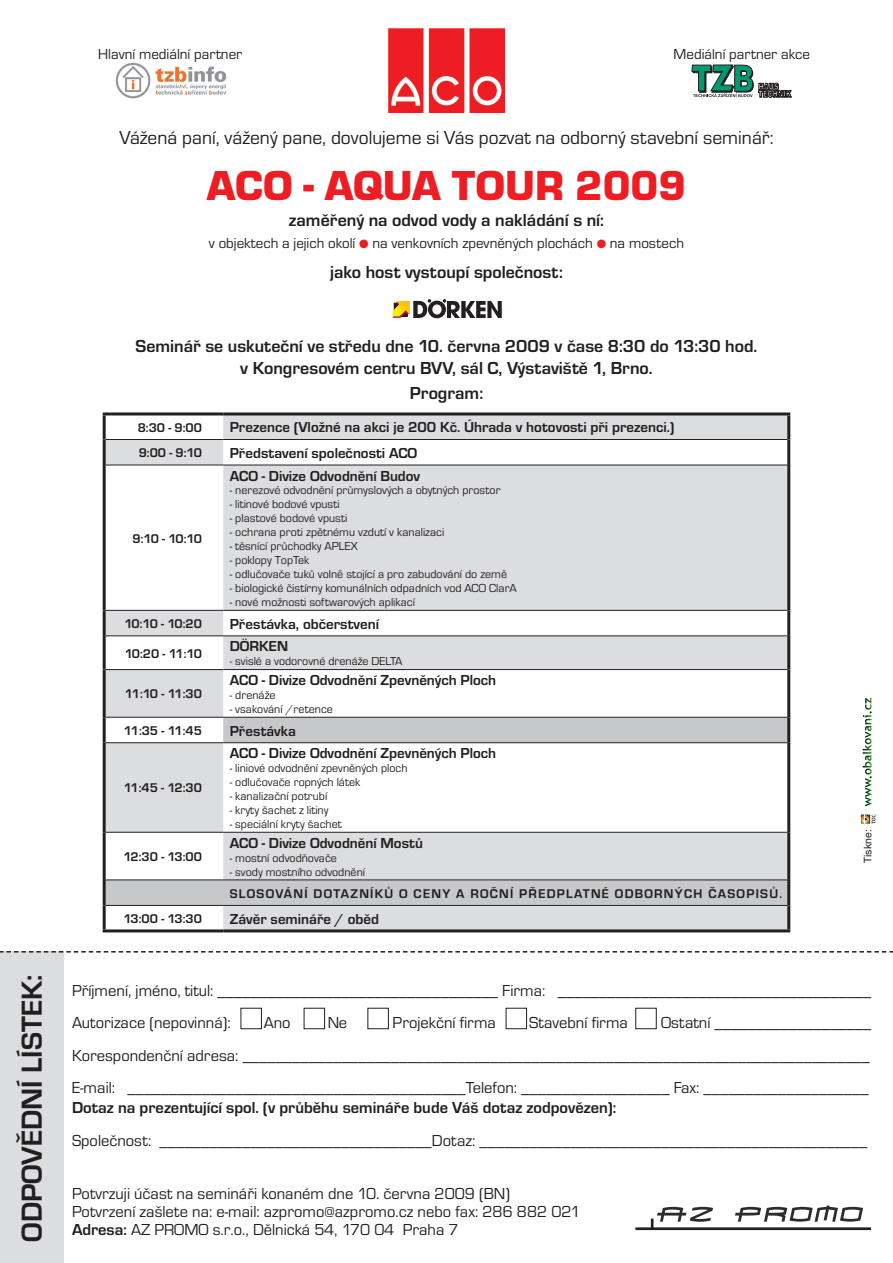
<style>
.page{position:relative;width:893px;height:1263px;background:#fff}
.page>*{position:absolute;margin:0;border:0;box-sizing:border-box;transform-origin:0 0}
.t1{font:900 43.5px "Eurostile TCE";color:#ee1d23}
.t2{font:700 30px "Eurostile TCE";color:#231f20}
.t3{font:19.5px "Eurostile TCE";color:#231f20}
.t4{font:700 18px/21.6px "Eurostile TCE";color:#231f20;text-align:center}
.t5{font:16.5px/32.5px "Eurostile TCE";color:#231f20}
.t6{font:700 16.5px "Eurostile TCE";color:#231f20}
.t7{font:700 15px "Eurostile TCE";color:#231f20}
.t8{font:15px "Eurostile TCE";color:#231f20}
.t9{font:700 13.05px "Eurostile TCE";color:#231f20}
.t10{font:700 13.05px "Eurostile TCE";letter-spacing:.1em;color:#231f20}
.t11{font:12px "Eurostile TCE";color:#231f20}
.t12{font:10.5px "Helvetica Neue CE";color:#231f20}
.s1{color:#ee1d23}
.s2{font-weight:700}
</style>
<div class="page">
<svg style="left:860px;top:814px;width:16px;height:10px"></svg>
<svg style="left:862px;top:697px;width:10px;height:109px"></svg>
<img style="left:115px;top:62px;width:112px;height:37px">
<div style="left:0;top:951px;width:63px;height:312px;background:#dcdddf"></div>
<svg style="left:0;top:951px;width:893px;height:1px"></svg>
<svg style="left:635px;top:1205px;width:236px;height:25px"></svg>
<div style="left:241px;top:1008px;width:21px;height:21px;border:1px solid #231f20"></div>
<div style="left:304px;top:1008px;width:21px;height:21px;border:1px solid #231f20"></div>
<div style="left:367px;top:1008px;width:22px;height:21px;border:1px solid #231f20"></div>
<div style="left:506px;top:1008px;width:21px;height:21px;border:1px solid #231f20"></div>
<div style="left:635px;top:1008px;width:22px;height:21px;border:1px solid #231f20"></div>
<svg style="left:393px;top:299px;width:109px;height:19px"></svg>
<img style="left:388px;top:29px;width:117px;height:84px">
<svg style="left:692px;top:65px;width:99px;height:32px"></svg>
<svg style="left:106px;top:415px;width:681px;height:514px;fill:#dcdddf"></svg>
<svg style="left:106px;top:718px;width:681px;height:187px"></svg>
<hr style="left:106px;top:439px;width:117px;height:1px;background:#231f20">
<hr style="left:223px;top:439px;width:564px;height:1px;background:#231f20">
<hr style="left:106px;top:465px;width:117px;height:1px;background:#231f20">
<hr style="left:223px;top:465px;width:564px;height:1px;background:#231f20">
<hr style="left:106px;top:610px;width:117px;height:1px;background:#231f20">
<hr style="left:223px;top:610px;width:564px;height:1px;background:#231f20">
<hr style="left:106px;top:636px;width:117px;height:1px;background:#231f20">
<hr style="left:223px;top:636px;width:564px;height:1px;background:#231f20">
<hr style="left:106px;top:669px;width:117px;height:1px;background:#231f20">
<hr style="left:223px;top:669px;width:564px;height:1px;background:#231f20">
<hr style="left:106px;top:717px;width:117px;height:1px;background:#231f20">
<hr style="left:223px;top:717px;width:564px;height:1px;background:#231f20">
<hr style="left:106px;top:742px;width:117px;height:1px;background:#231f20">
<hr style="left:223px;top:742px;width:564px;height:1px;background:#231f20">
<hr style="left:106px;top:832px;width:117px;height:1px;background:#231f20">
<hr style="left:223px;top:832px;width:564px;height:1px;background:#231f20">
<hr style="left:106px;top:880px;width:117px;height:1px;background:#231f20">
<hr style="left:223px;top:880px;width:564px;height:1px;background:#231f20">
<hr style="left:106px;top:905px;width:117px;height:1px;background:#231f20">
<hr style="left:223px;top:905px;width:564px;height:1px;background:#231f20">
<hr style="left:103px;top:412px;width:120px;height:3px;background:#231f20">
<hr style="left:103px;top:415px;width:3px;height:24px;background:#231f20">
<hr style="left:223px;top:412px;width:567px;height:3px;background:#231f20">
<hr style="left:787px;top:415px;width:3px;height:24px;background:#231f20">
<hr style="left:103px;top:439px;width:3px;height:26px;background:#231f20">
<hr style="left:787px;top:439px;width:3px;height:26px;background:#231f20">
<hr style="left:103px;top:465px;width:3px;height:145px;background:#231f20">
<hr style="left:787px;top:465px;width:3px;height:145px;background:#231f20">
<hr style="left:103px;top:610px;width:3px;height:26px;background:#231f20">
<hr style="left:787px;top:610px;width:3px;height:26px;background:#231f20">
<hr style="left:103px;top:636px;width:3px;height:33px;background:#231f20">
<hr style="left:787px;top:636px;width:3px;height:33px;background:#231f20">
<hr style="left:103px;top:669px;width:3px;height:48px;background:#231f20">
<hr style="left:787px;top:669px;width:3px;height:48px;background:#231f20">
<hr style="left:103px;top:717px;width:3px;height:26px;background:#231f20">
<hr style="left:787px;top:717px;width:3px;height:26px;background:#231f20">
<hr style="left:103px;top:743px;width:3px;height:89px;background:#231f20">
<hr style="left:787px;top:743px;width:3px;height:89px;background:#231f20">
<hr style="left:103px;top:832px;width:3px;height:48px;background:#231f20">
<hr style="left:787px;top:832px;width:3px;height:48px;background:#231f20">
<hr style="left:103px;top:880px;width:3px;height:25px;background:#231f20">
<hr style="left:787px;top:880px;width:3px;height:25px;background:#231f20">
<hr style="left:103px;top:905px;width:3px;height:24px;background:#231f20">
<hr style="left:787px;top:905px;width:3px;height:24px;background:#231f20">
<hr style="left:103px;top:929px;width:120px;height:3px;background:#231f20">
<hr style="left:223px;top:929px;width:567px;height:3px;background:#231f20">
<p class="t8" style="left:98px;top:46px;width:145px">Hlavní mediální partner</p>
<p class="t8" style="left:674px;top:46px;width:138px">Mediální partner akce</p>
<p class="t3" style="left:119px;top:127px;width:656px">Vážená paní, vážený pane, dovolujeme si Vás pozvat na odborný stavební seminář:</p>
<h1 class="t1" style="left:207px;top:162px;width:481px">ACO - AQUA TOUR 2009</h1>
<p class="t4" style="left:289px;top:209px;width:317px">zaměřený na odvod vody a nakládání s ní:</p>
<p class="t8" style="left:209px;top:235px;width:477px">v objektech a jejich okolí <span class="s1">●</span> na venkovních zpevněných plochách <span class="s1">●</span> na mostech</p>
<p class="t4" style="left:330px;top:262px;width:234px">jako host vystoupí společnost:</p>
<p class="t4" style="left:136px;top:335px;width:623px">Seminář se uskuteční ve středu dne 10. června 2009 v čase 8:30 do 13:30 hod. v Kongresovém centru BVV, sál C, Výstaviště 1, Brno.</p>
<p class="t4" style="left:410px;top:383px;width:75px">Program:</p>
<p class="t9" style="left:138px;top:420px;width:66px">8:30 - 9:00</p>
<p class="t7" style="left:230px;top:419px;width:446px">Prezence (Vložné na akci je 200 Kč. Úhrada v hotovosti při prezenci.)</p>
<p class="t9" style="left:139px;top:446px;width:65px">9:00 - 9:10</p>
<p class="t7" style="left:230px;top:445px;width:189px">Představení společnosti ACO</p>
<p class="t9" style="left:133px;top:531px;width:71px">9:10 - 10:10</p>
<p class="t7" style="left:230px;top:467px;width:192px">ACO - Divize Odvodnění Budov</p>
<p class="t11" style="left:230px;top:484px;width:272px">- nerezové odvodnění průmyslových a obytných prostor</p>
<p class="t11" style="left:230px;top:498px;width:111px">- litinové bodové vpusti</p>
<p class="t11" style="left:230px;top:512px;width:119px">- plastové bodové vpusti</p>
<p class="t11" style="left:230px;top:526px;width:216px">- ochrana proti zpětnému vzdutí v kanalizaci</p>
<p class="t11" style="left:230px;top:540px;width:129px">- těsnící průchodky APLEX</p>
<p class="t11" style="left:230px;top:554px;width:81px">- poklopy TopTek</p>
<p class="t11" style="left:230px;top:568px;width:279px">- odlučovače tuků volně stojící a pro zabudování do země</p>
<p class="t11" style="left:230px;top:582px;width:288px">- biologické čistírny komunálních odpadních vod ACO ClarA</p>
<p class="t11" style="left:230px;top:596px;width:187px">- nové možnosti softwarových aplikací</p>
<p class="t9" style="left:124px;top:617px;width:79px">10:10 - 10:20</p>
<p class="t7" style="left:230px;top:616px;width:151px">Přestávka, občerstvení</p>
<p class="t9" style="left:125px;top:646px;width:79px">10:20 - 11:10</p>
<p class="t7" style="left:230px;top:638px;width:78px">DÖRKEN</p>
<p class="t11" style="left:230px;top:655px;width:174px">- svislé a vodorovné drenáže DELTA</p>
<p class="t9" style="left:125px;top:687px;width:79px">11:10 - 11:30</p>
<p class="t7" style="left:230px;top:672px;width:268px">ACO - Divize Odvodnění Zpevněných Ploch</p>
<p class="t11" style="left:230px;top:689px;width:47px">- drenáže</p>
<p class="t11" style="left:230px;top:702px;width:105px">- vsakování /retence</p>
<p class="t9" style="left:124px;top:723px;width:80px">11:35 - 11:45</p>
<p class="t7" style="left:230px;top:722px;width:68px">Přestávka</p>
<p class="t9" style="left:124px;top:781px;width:80px">11:45 - 12:30</p>
<p class="t9" style="left:124px;top:849px;width:80px">12:30 - 13:00</p>
<p class="t7" style="left:230px;top:745px;width:268px">ACO - Divize Odvodnění Zpevněných Ploch</p>
<p class="t11" style="left:230px;top:762px;width:179px">- liniové odvodnění zpevněných ploch</p>
<p class="t11" style="left:230px;top:776px;width:132px">- odlučovače ropných látek</p>
<p class="t11" style="left:230px;top:790px;width:99px">- kanalizační potrubí</p>
<p class="t11" style="left:230px;top:804px;width:100px">- kryty šachet z litiny</p>
<p class="t11" style="left:230px;top:818px;width:113px">- speciální kryty šachet</p>
<p class="t7" style="left:230px;top:835px;width:195px">ACO - Divize Odvodnění Mostů</p>
<p class="t11" style="left:230px;top:851px;width:109px">- mostní odvodňovače</p>
<p class="t11" style="left:230px;top:865px;width:137px">- svody mostního odvodnění</p>
<p class="t9" style="left:230px;top:886px;width:28px">Slosov</p>
<p class="t10" style="left:284px;top:886px;width:361px">ání dotazníků o ceny a roční předplatné odbor</p>
<p class="t9" style="left:664px;top:886px;width:64px">ných časop</p>
<p class="t9" style="left:756px;top:886px;width:28px">isů.</p>
<p class="t9" style="left:124px;top:912px;width:80px">13:00 - 13:30</p>
<p class="t7" style="left:230px;top:911px;width:151px">Závěr semináře / oběd</p>
<p class="t12" style="left:862px;top:863px;width:35px;rotate:-90deg">Tiskne:</p>
<h2 class="t2" style="left:16px;top:1242px;width:269px;rotate:-90deg">Odpovědní lístek:</h2>
<p class="t5" style="left:72px;top:974px;width:801px">Příjmení, jméno, titul: __________________________________ Firma: ______________________________________<br>Autorizace (nepovinná):</p>
<p class="t5" style="left:72px;top:1007px;width:801px;text-align:justify;text-indent:589px">Ostatní ___________________ Korespondenční adresa: ____________________________________________________________________________ E-mail: _________________________________________Telefon: __________________ Fax: ____________________</p>
<p class="t6" style="left:72px;top:1099px;width:546px">Dotaz na prezentující spol. (v průběhu semináře bude Váš dotaz zodpovězen):</p>
<p class="t5" style="left:72px;top:1124px;width:797px">Společnost: _________________________________Dotaz: _______________________________________________</p>
<p class="t5" style="left:72px;top:1185px;width:510px;line-height:18px">Potvrzuji účast na semináři konaném dne 10. června 2009 (BN)<br>Potvrzení zašlete na: e-mail: azpromo@azpromo.cz nebo fax: 286 882 021<br><span class="s2">Adresa:</span> AZ PROMO s.r.o., Dělnická 54, 170 04 Praha 7</p>
<p class="t5" style="left:264px;top:1007px;width:28px">Ano</p>
<p class="t5" style="left:328px;top:1007px;width:21px">Ne</p>
<p class="t5" style="left:393px;top:1007px;width:105px">Projekční firma</p>
<p class="t5" style="left:529px;top:1007px;width:100px">Stavební firma</p>
</div>
